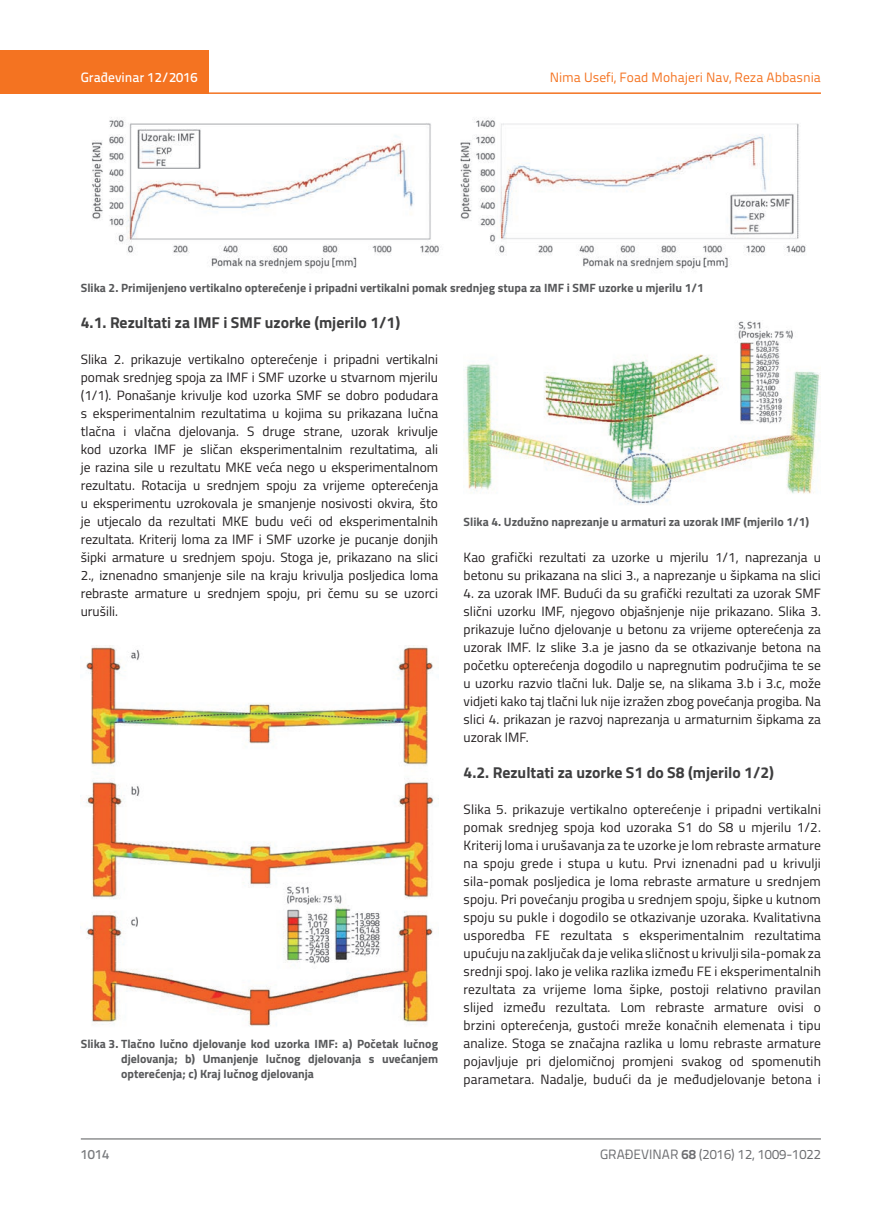
<style>
.page{position:relative;width:872px;height:1212px;background:#fff}
.page>*{position:absolute;margin:0;border:0;box-sizing:border-box;transform-origin:0 0}
.t1{font:700 15.75px "Titillium";color:#3e3e3f}
.t2{font:13.5px/18px "Titillium";color:#231f20;text-align:justify}
.t3{font:13.5px "Titillium Text 22 L";color:#f47321}
.t4{font:13.5px "Titillium Text 22 L";color:#6c6d70}
.t5{font:500 13.5px "Titillium Text 22 L";color:#fff}
.t6{font:500 13.5px "Titillium Text 22 L";color:#787a7d}
.t7{font:700 12px/15px "Titillium";color:#57585a;text-align:justify}
.s1{font-weight:700}
</style>
<div class="page">
<div style="left:0;top:50px;width:208px;height:44px;background:#f47321"></div>
<hr style="left:0;top:92px;width:821px;height:2px;background:#f47321">
<hr style="left:81px;top:1139px;width:740px;height:1px;background:#57585a">
<img style="left:92px;top:117px;width:714px;height:152px">
<img style="left:85px;top:647px;width:350px;height:379px">
<img style="left:463px;top:321px;width:358px;height:184px">
<p class="t5" style="left:81px;top:67px;width:118px">Građevinar 12/2016</p>
<p class="t3" style="left:550px;top:68px;width:273px">Nima Usefi, Foad Mohajeri Nav, Reza Abbasnia</p>
<p class="t7" style="left:81px;top:279px;width:624px">Slika 2. Primijenjeno vertikalno opterećenje i pripadni vertikalni pomak srednjeg stupa za IMF i SMF uzorke u mjerilu 1/1</p>
<p class="t1" style="left:81px;top:310px;width:321px">4.1. Rezultati za IMF i SMF uzorke (mjerilo 1/1)</p>
<p class="t2" style="left:81px;top:349px;width:359px">Slika 2. prikazuje vertikalno opterećenje i pripadni vertikalni pomak srednjeg spoja za IMF i SMF uzorke u stvarnom mjerilu (1/1). Ponašanje krivulje kod uzorka SMF se dobro podudara s eksperimentalnim rezultatima u kojima su prikazana lučna tlačna i vlačna djelovanja. S druge strane, uzorak krivulje kod uzorka IMF je sličan eksperimentalnim rezultatima, ali je razina sile u rezultatu MKE veća nego u eksperimentalnom rezultatu. Rotacija u srednjem spoju za vrijeme opterećenja u eksperimentu uzrokovala je smanjenje nosivosti okvira, što je utjecalo da rezultati MKE budu veći od eksperimentalnih rezultata. Kriterij loma za IMF i SMF uzorke je pucanje donjih šipki armature u srednjem spoju. Stoga je, prikazano na slici 2., iznenadno smanjenje sile na kraju krivulja posljedica loma rebraste armature u srednjem spoju, pri čemu su se uzorci urušili.</p>
<p class="t7" style="left:121px;top:1036px;width:318px;text-indent:-40px">Slika 3. Tlačno lučno djelovanje kod uzorka IMF: a) Početak lučnog djelovanja; b) Umanjenje lučnog djelovanja s uvećanjem opterećenja; c) Kraj lučnog djelovanja</p>
<p class="t7" style="left:463px;top:514px;width:347px">Slika 4. Uzdužno naprezanje u armaturi za uzorak IMF (mjerilo 1/1)</p>
<p class="t2" style="left:463px;top:547px;width:359px">Kao grafički rezultati za uzorke u mjerilu 1/1, naprezanja u betonu su prikazana na slici 3., a naprezanje u šipkama na slici</p>
<p class="t2" style="left:463px;top:583px;width:359px">4. za uzorak IMF. Budući da su grafički rezultati za uzorak SMF slični uzorku IMF, njegovo objašnjenje nije prikazano. Slika 3. prikazuje lučno djelovanje u betonu za vrijeme opterećenja za uzorak IMF. Iz slike 3.a je jasno da se otkazivanje betona na početku opterećenja dogodilo u napregnutim područjima te se u uzorku razvio tlačni luk. Dalje se, na slikama 3.b i 3.c, može vidjeti kako taj tlačni luk nije izražen zbog povećanja progiba. Na slici 4. prikazan je razvoj naprezanja u armaturnim šipkama za uzorak IMF.</p>
<p class="t1" style="left:463px;top:760px;width:312px">4.2. Rezultati za uzorke S1 do S8 (mjerilo 1/2)</p>
<p class="t2" style="left:463px;top:800px;width:359px">Slika 5. prikazuje vertikalno opterećenje i pripadni vertikalni pomak srednjeg spoja kod uzoraka S1 do S8 u mjerilu 1/2.<br>Kriterij loma i urušavanja za te uzorke je lom rebraste armature na spoju grede i stupa u kutu. Prvi iznenadni pad u krivulji sila-pomak posljedica je loma rebraste armature u srednjem spoju. Pri povećanju progiba u srednjem spoju, šipke u kutnom spoju su pukle i dogodilo se otkazivanje uzoraka. Kvalitativna usporedba FE rezultata s eksperimentalnim rezultatima upućuju na zaključak da je velika sličnost u krivulji sila-pomak za srednji spoj. Iako je velika razlika između FE i eksperimentalnih rezultata za vrijeme loma šipke, postoji relativno pravilan slijed između rezultata. Lom rebraste armature ovisi o brzini opterećenja, gustoći mreže konačnih elemenata i tipu analize. Stoga se značajna razlika u lomu rebraste armature pojavljuje pri djelomičnoj promjeni svakog od spomenutih parametara. Nadalje, budući da je međudjelovanje betona i</p>
<p class="t6" style="left:81px;top:1144px;width:30px">1014</p>
<p class="t4" style="left:600px;top:1144px;width:222px">GRAĐEVINAR <span class="s1">68</span> (2016) 12, 1009-1022</p>
</div>
